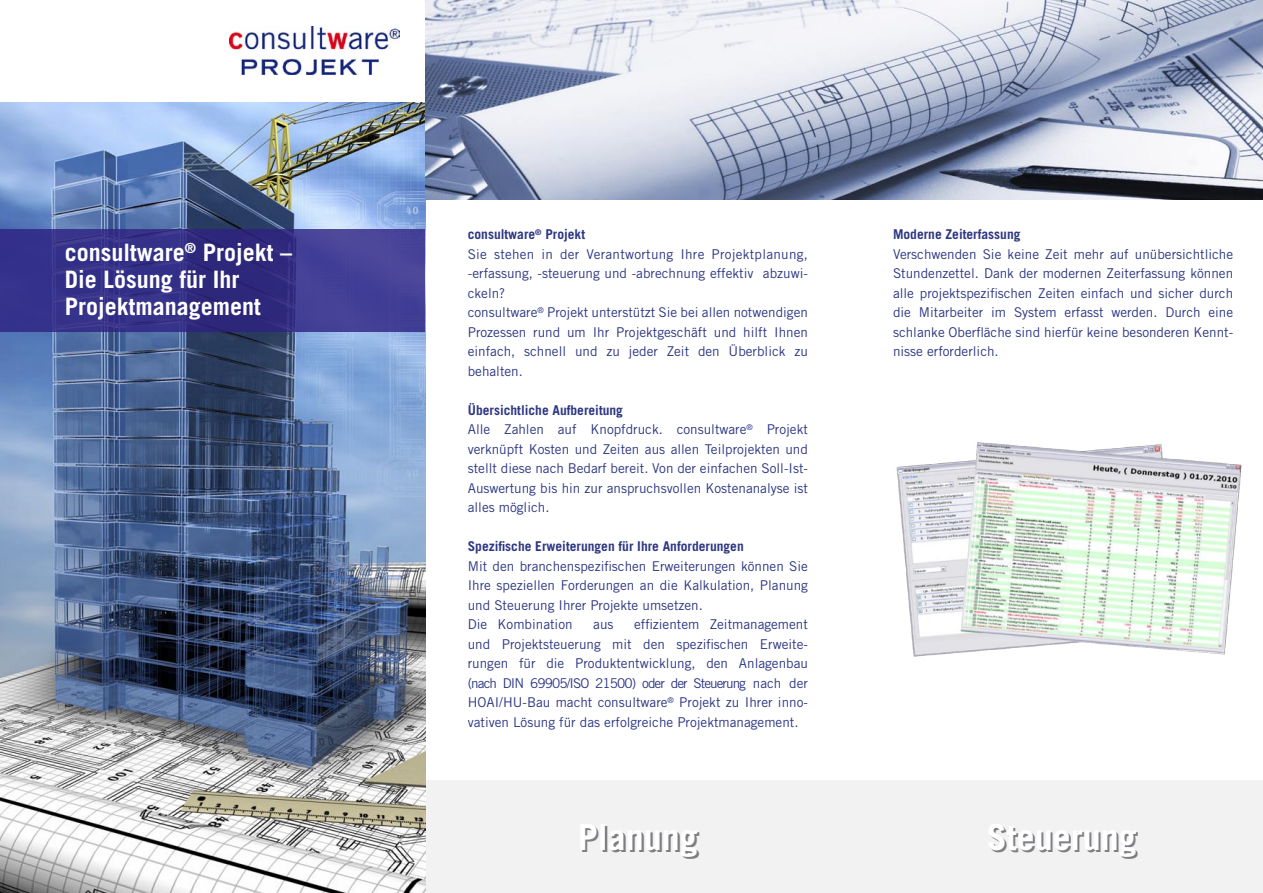
<style>
.page{position:relative;width:1263px;height:893px;background:#fff}
.page>*{position:absolute;margin:0;border:0;box-sizing:border-box;transform-origin:0 0}
.t1{font:700 36px "Trade Gothic LT Std";color:#7f7f83}
.t2{font:700 24px "Trade Gothic LT Std";color:#fff}
.t3{font:13.5px/19.5px "Trade Gothic LT Std";color:#2d3682;text-align:justify}
.t4{font:700 13.5px "Trade Gothic LT Std";color:#2d3682}
</style>
<div class="page">
<div style="left:425px;top:780px;width:838px;height:113px;background:#f2f2f2"></div>
<img style="left:0;top:102px;width:425px;height:791px">
<img style="left:230px;top:26px;width:170px;height:49px">
<svg style="left:0;top:230px;width:425px;height:102px;background:#38348a"></svg>
<img style="left:426px;top:0;width:837px;height:200px">
<img style="left:896px;top:442px;width:346px;height:215px">
<p class="t2" style="left:65px;top:238px;width:229px">consultware<sup>®</sup> Projekt –</p>
<p class="t2" style="left:65px;top:265px;width:176px">Die Lösung für Ihr</p>
<p class="t2" style="left:65px;top:292px;width:198px">Projektmanagement</p>
<p class="t4" style="left:468px;top:226px;width:119px">consultware<sup>®</sup> Projekt</p>
<p class="t3" style="left:468px;top:244px;width:342px">Sie stehen in der Verantwortung Ihre Projektplanung, -erfassung, -steuerung und -abrechnung effektiv abzuwi&shy;ckeln?</p>
<p class="t3" style="left:468px;top:303px;width:342px">consultware<sup>®</sup> Projekt unterstützt Sie bei allen notwendigen Prozessen rund um Ihr Projektgeschäft und hilft Ihnen einfach, schnell und zu jeder Zeit den Überblick zu behalten.</p>
<p class="t4" style="left:468px;top:402px;width:157px">Übersichtliche Aufbereitung</p>
<p class="t3" style="left:468px;top:420px;width:342px">Alle Zahlen auf Knopfdruck. consultware<sup>®</sup> Projekt verknüpft Kosten und Zeiten aus allen Teilprojekten und stellt diese nach Bedarf bereit. Von der einfachen Soll-Ist-Auswertung bis hin zur anspruchsvollen Kostenanalyse ist alles möglich.</p>
<p class="t4" style="left:468px;top:538px;width:278px">Spezifische Erweiterungen für Ihre Anforderungen</p>
<p class="t3" style="left:468px;top:556px;width:342px">Mit den branchenspezifischen Erweiterungen können Sie Ihre speziellen Forderungen an die Kalkulation, Planung und Steuerung Ihrer Projekte umsetzen.</p>
<p class="t3" style="left:468px;top:615px;width:106px">Die Kombination</p>
<p class="t3" style="left:593px;top:615px;width:22px">aus</p>
<p class="t3" style="left:468px;top:615px;width:342px;text-indent:166px">effizientem Zeitmanagement und Projektsteuerung mit den spezifischen Erweite&shy;rungen für die Produktentwicklung, den Anlagenbau (nach DIN 69905/ISO 21500) oder der Steuerung nach der HOAI/HU-Bau macht consultware<sup>®</sup> Projekt zu Ihrer inno&shy;vativen Lösung für das erfolgreiche Projektmanagement.</p>
<p class="t4" style="left:893px;top:226px;width:129px">Moderne Zeiterfassung</p>
<p class="t3" style="left:893px;top:244px;width:342px">Verschwenden Sie keine Zeit mehr auf unübersichtliche Stundenzettel. Dank der modernen Zeiterfassung können alle projektspezifischen Zeiten einfach und sicher durch die Mitarbeiter im System erfasst werden. Durch eine schlanke Oberfläche sind hierfür keine besonderen Kennt&shy;nisse erforderlich.</p>
<p class="t1" style="left:580px;top:817px;width:122px">Planung</p>
<p class="t1" style="left:989px;top:817px;width:152px">Steuerung</p>
</div>
